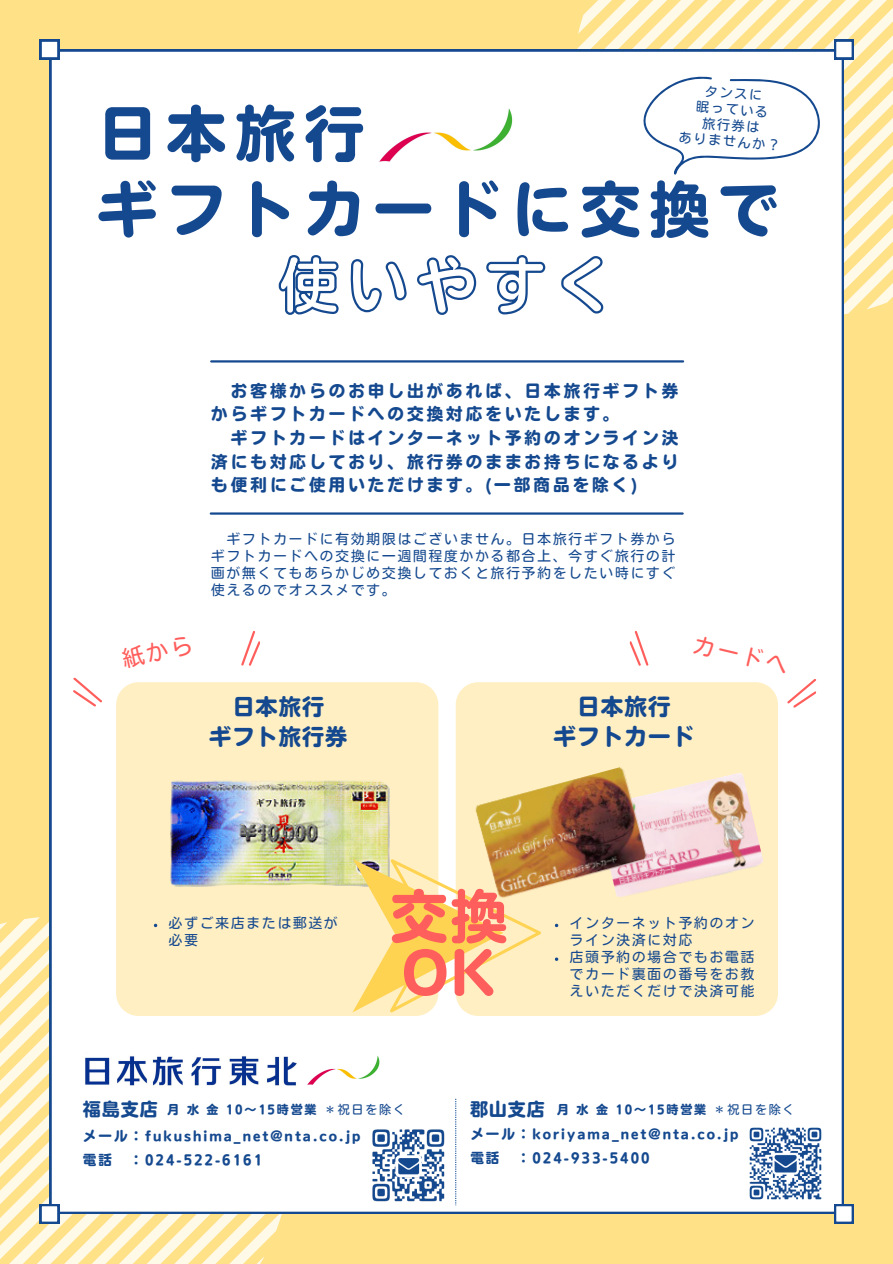
<style>
.page{position:relative;width:893px;height:1264px;background:#fff}
.page>*{position:absolute;margin:0;border:0;box-sizing:border-box;transform-origin:0 0}
.t1{font:60px "Nud Motoya Maru Std W6";letter-spacing:.15em;color:#15498f}
.t2{font:57px "Nud Motoya Maru Std W6";color:#ff5f5c}
.t3{font:22.5px "Nud Motoya Maru Std W6";letter-spacing:.05em;color:#15498f}
.t4{font:22.05px "Nud Motoya Maru Std W6";letter-spacing:.05em;color:#15498f}
.t5{font:21.6px "Nud Motoya Maru Std W3";color:#ff5f5c}
.t6{font:18px "Nud Motoya Maru Std W6";color:#15498f}
.t7{font:16.5px/23.7px "Nud Motoya Maru Std W6";letter-spacing:.185em;color:#15498f}
.t8{font:13.5px/16.8px "Nud Motoya Maru Std W3";letter-spacing:.15em;color:#15498f;text-align:justify}
.t9{font:13.5px "Nud Motoya Maru Std W6";letter-spacing:.15em;color:#15498f}
.t10{font:12.9px "Nud Motoya Maru Std W3";color:#15498f}
.t11{font:12px "Nud Motoya Maru Std W6";letter-spacing:.15em;color:#15498f}
.s1{font-family:"Nud Motoya Maru Std W3"}
</style>
<div class="page">
<div style="left:0;top:0;width:892px;height:1263px;background:#ffe188"></div>
<svg style="left:577px;top:0;width:315px;height:318px"></svg>
<svg style="left:0;top:917px;width:291px;height:346px"></svg>
<div style="left:49px;top:50px;width:794px;height:1163px;background:#fff"></div>
<hr style="left:211px;top:360px;width:472px;height:2px;background:#15498f">
<hr style="left:211px;top:512px;width:471px;height:2px;background:#15498f">
<svg style="left:40px;top:40px;width:19px;height:19px"></svg>
<svg style="left:40px;top:1203px;width:19px;height:20px"></svg>
<svg style="left:834px;top:40px;width:19px;height:19px"></svg>
<svg style="left:834px;top:1203px;width:19px;height:20px"></svg>
<div style="left:116px;top:682px;width:322px;height:333px;background:#ffefc3;border-radius:22px"></div>
<div style="left:455px;top:682px;width:323px;height:333px;background:#ffefc3;border-radius:22px"></div>
<svg style="left:642px;top:76px;width:177px;height:99px;background:#f3f5f9"></svg>
<img style="left:170px;top:780px;width:219px;height:107px">
<img style="left:653px;top:772px;width:110px;height:118px">
<img style="left:475px;top:767px;width:178px;height:130px">
<img style="left:83px;top:1052px;width:217px;height:35px">
<img style="left:307px;top:1055px;width:73px;height:29px">
<svg style="left:233px;top:630px;width:32px;height:36px"></svg>
<svg style="left:73px;top:672px;width:29px;height:39px"></svg>
<img style="left:378px;top:107px;width:135px;height:55px">
<svg style="left:624px;top:630px;width:32px;height:36px"></svg>
<svg style="left:786px;top:673px;width:30px;height:39px"></svg>
<svg style="left:352px;top:859px;width:189px;height:153px"></svg>
<svg style="left:455px;top:1098px;width:1px;height:107px"></svg>
<img style="left:372px;top:1129px;width:72px;height:72px">
<img style="left:749px;top:1127px;width:72px;height:72px">
<svg style="left:277px;top:215px;width:327px;height:116px;background:#e9eef4"></svg>
<div style="left:121px;top:635px;width:71px;height:34px;background:#fff"></div>
<p class="t1" style="left:97px;top:103px;width:266px">日本旅行</p>
<p class="t10" style="left:705px;top:84px;width:59px;rotate:5deg">タンスに</p>
<p class="t10" style="left:697px;top:100px;width:73px;rotate:5deg">眠っている</p>
<p class="t10" style="left:703px;top:116px;width:59px;rotate:5deg">旅行券は</p>
<p class="t10" style="left:679px;top:130px;width:103px;rotate:5deg">ありませんか？</p>
<p class="t1" style="left:97px;top:179px;width:682px">ギフトカードに交換で</p>
<p class="t7" style="left:211px;top:378px;width:468px;text-indent:20px">お客様からのお申し出があれば、日本旅行ギフト券からギフトカードへの交換対応をいたします。</p>
<p class="t7" style="left:211px;top:426px;width:468px;text-align:justify;text-indent:20px">ギフトカードはインターネット予約のオンライン決済にも対応しており、旅行券のままお持ちになるよりも便利にご使用いただけます。(一部商品を除く)</p>
<p class="t8" style="left:211px;top:530px;width:465px;text-indent:16px">ギフトカードに有効期限はございません。日本旅行ギフト券からギフトカードへの交換に一週間程度かかる都合上、今すぐ旅行の計画が無くてもあらかじめ交換しておくと旅行予約をしたい時にすぐ使えるのでオススメです。</p>
<p class="t5" style="left:696px;top:633px;width:98px;rotate:13deg">カードへ</p>
<p class="t4" style="left:232px;top:695px;width:92px">日本旅行</p>
<p class="t4" style="left:209px;top:725px;width:140px">ギフト旅行券</p>
<p class="t3" style="left:577px;top:695px;width:94px">日本旅行</p>
<p class="t3" style="left:553px;top:725px;width:142px">ギフトカード</p>
<p class="t2" style="left:390px;top:887px;width:118px">交換</p>
<p class="t2" style="left:402px;top:943px;width:95px">OK</p>
<p class="t8" style="left:169px;top:914px;width:170px">必ずご来店または郵送が必要</p>
<p class="t8" style="left:570px;top:914px;width:186px">インターネット予約のオンライン決済に対応</p>
<p class="t8" style="left:570px;top:948px;width:186px">店頭予約の場合でもお電話でカード裏面の番号をお教えいただくだけで決済可能</p>
<p class="t6" style="left:83px;top:1100px;width:76px">福島支店</p>
<p class="t6" style="left:470px;top:1100px;width:76px">郡山支店</p>
<p class="t11" style="left:168px;top:1103px;width:239px">月 水 金 10～15時営業 <span class="s1">＊祝日を除く</span></p>
<p class="t11" style="left:557px;top:1103px;width:239px">月 水 金 10～15時営業 <span class="s1">＊祝日を除く</span></p>
<p class="t9" style="left:83px;top:1129px;width:279px">メール：fukushima_net@nta.co.jp</p>
<p class="t9" style="left:83px;top:1152px;width:31px">電話</p>
<p class="t9" style="left:129px;top:1152px;width:134px">：024-522-6161</p>
<p class="t9" style="left:470px;top:1127px;width:269px">メール：koriyama_net@nta.co.jp</p>
<p class="t9" style="left:470px;top:1150px;width:31px">電話</p>
<p class="t9" style="left:517px;top:1150px;width:134px">：024-933-5400</p>
</div>
